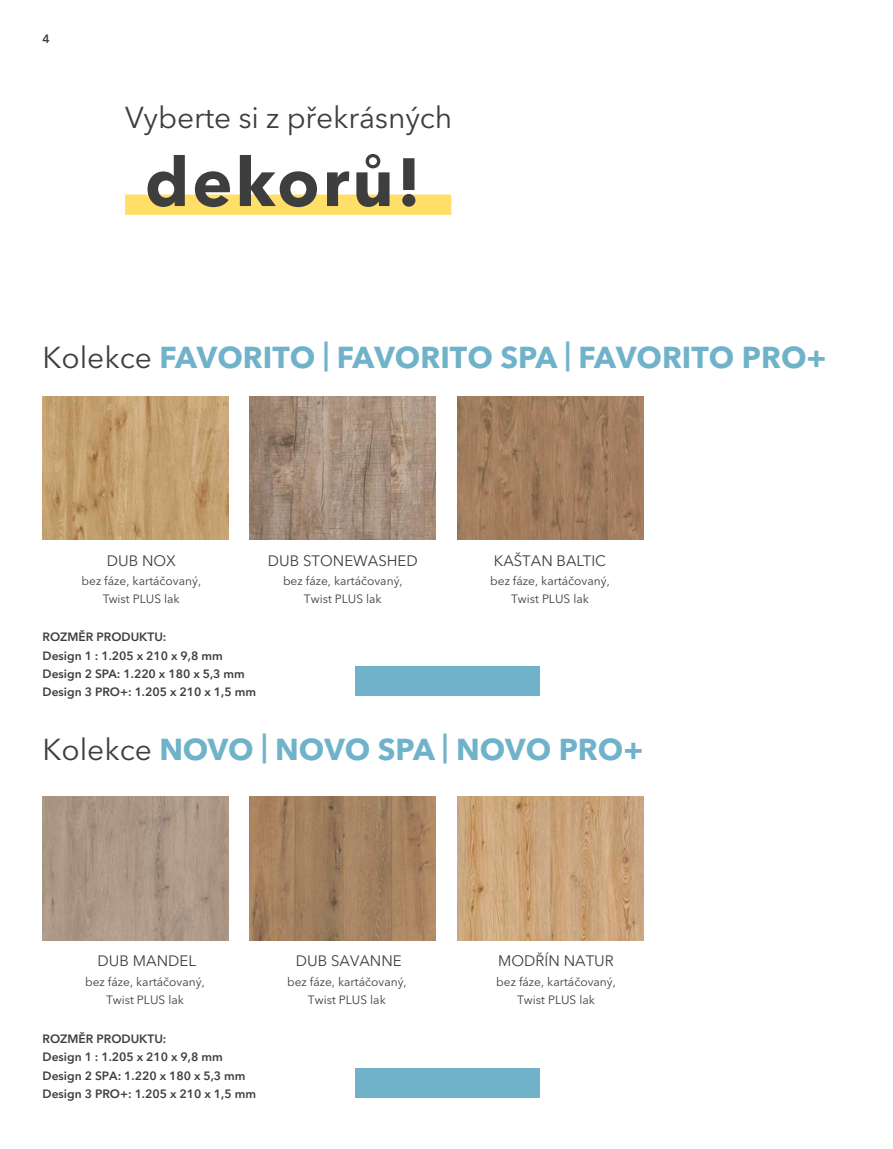
<style>
.page{position:relative;width:893px;height:1149px;background:#fff}
.page>*{position:absolute;margin:0;border:0;box-sizing:border-box;transform-origin:0 0}
.t1{font:700 67.5px "Avenir Next LT Pro";letter-spacing:.045em;color:#3e3e3f}
.t2{font:700 30px "Avenir Next LT Pro";color:#6fb2c9}
.t3{font:30px "Avenir Next LT Pro";letter-spacing:-.005em;color:#3e3e3f}
.t4{font:15px "Avenir Next LT Pro";color:#3e3e3f}
.t5{font:12px/18px "Avenir Next LT Pro";color:#3e3e3f;text-align:center}
.t6{font:600 12px/18.1px "Avenir Next LT Pro";color:#3e3e3f}
.s1{font-weight:400;color:#3e3e3f}
.s2{font-weight:600}
</style>
<div class="page">
<div style="left:125px;top:194px;width:326px;height:21px;background:#ffdf68"></div>
<img style="left:457px;top:396px;width:186px;height:144px">
<img style="left:43px;top:396px;width:186px;height:144px">
<img style="left:250px;top:396px;width:186px;height:144px">
<img style="left:43px;top:796px;width:186px;height:144px">
<img style="left:250px;top:796px;width:186px;height:144px">
<img style="left:457px;top:796px;width:186px;height:144px">
<div style="left:355px;top:666px;width:185px;height:29px;background:#6fb2c9"></div>
<div style="left:355px;top:1068px;width:185px;height:29px;background:#6fb2c9"></div>
<p class="t6" style="left:43px;top:30px;width:9px">4</p>
<p class="t3" style="left:125px;top:99px;width:329px">Vyberte si z překrásných</p>
<p class="t1" style="left:145px;top:141px;width:278px">dekorů!</p>
<p class="t2" style="left:43px;top:339px;width:785px"><span class="s1">Kolekce</span> FAVORITO <sup>|</sup> FAVORITO SPA <span class="s2">|</span> FAVORITO PRO+</p>
<p class="t4" style="left:107px;top:551px;width:71px">DUB NOX</p>
<p class="t5" style="left:81px;top:572px;width:121px">bez fáze, kartáčovaný,<br>Twist PLUS lak</p>
<p class="t4" style="left:268px;top:551px;width:151px">DUB STONEWASHED</p>
<p class="t5" style="left:283px;top:571px;width:121px">bez fáze, kartáčovaný,<br>Twist PLUS lak</p>
<p class="t4" style="left:494px;top:551px;width:114px">KAŠTAN BALTIC</p>
<p class="t5" style="left:490px;top:572px;width:121px">bez fáze, kartáčovaný,<br>Twist PLUS lak</p>
<p class="t6" style="left:43px;top:627px;width:215px">ROZMĚR PRODUKTU:<br>Design 1 : 1.205 x 210 x 9,8 mm<br>Design 2 SPA: 1.220 x 180 x 5,3 mm<br>Design 3 PRO+: 1.205 x 210 x 1,5 mm</p>
<p class="t2" style="left:43px;top:730px;width:602px"><span class="s1">Kolekce</span> NOVO <span class="s2">|</span> NOVO SPA <span class="s2">|</span> NOVO PRO+</p>
<p class="t4" style="left:98px;top:951px;width:100px">DUB MANDEL</p>
<p class="t5" style="left:85px;top:972px;width:121px">bez fáze, kartáčovaný,<br>Twist PLUS lak</p>
<p class="t6" style="left:43px;top:1029px;width:215px">ROZMĚR PRODUKTU:<br>Design 1 : 1.205 x 210 x 9,8 mm<br>Design 2 SPA: 1.220 x 180 x 5,3 mm<br>Design 3 PRO+: 1.205 x 210 x 1,5 mm</p>
<p class="t4" style="left:296px;top:951px;width:107px">DUB SAVANNE</p>
<p class="t5" style="left:287px;top:972px;width:121px">bez fáze, kartáčovaný,<br>Twist PLUS lak</p>
<p class="t4" style="left:498px;top:951px;width:117px">MODŘÍN NATUR</p>
<p class="t5" style="left:496px;top:972px;width:121px">bez fáze, kartáčovaný,<br>Twist PLUS lak</p>
</div>
